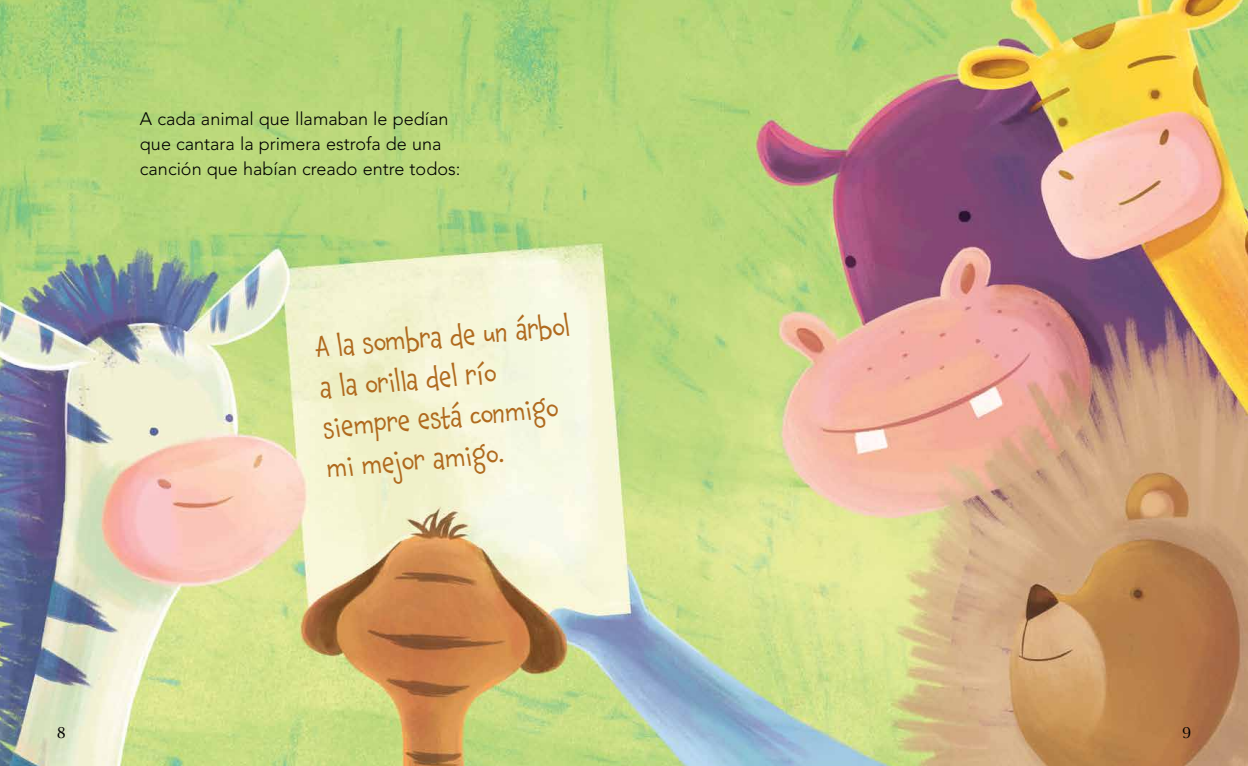
<style>
.page{position:relative;width:1248px;height:766px;background:#fff}
.page>*{position:absolute;margin:0;border:0;box-sizing:border-box;transform-origin:0 0}
.t1{font:26.8px/40.3px "Chaloops";color:#b06a1e}
.t2{font:300 18px/25px "Avenir LT Std";color:#000}
.t3{font:15px "Lucida Bright";color:#000}
</style>
<div class="page">
<img style="left:0;top:0;width:1247px;height:765px">
<p class="t2" style="left:140px;top:106px;width:322px">A cada animal que llamaban le pedían que cantara la primera estrofa de una canción que habían creado entre todos:</p>
<h1 class="t1" style="left:314px;top:328px;width:256px;rotate:-5deg">A la sombra de un árbol a la orilla del río siempre está conmigo mi mejor amigo.</h1>
<p class="t3" style="left:57px;top:723px;width:11px">8</p>
<p class="t3" style="left:1181px;top:723px;width:11px">9</p>
</div>
